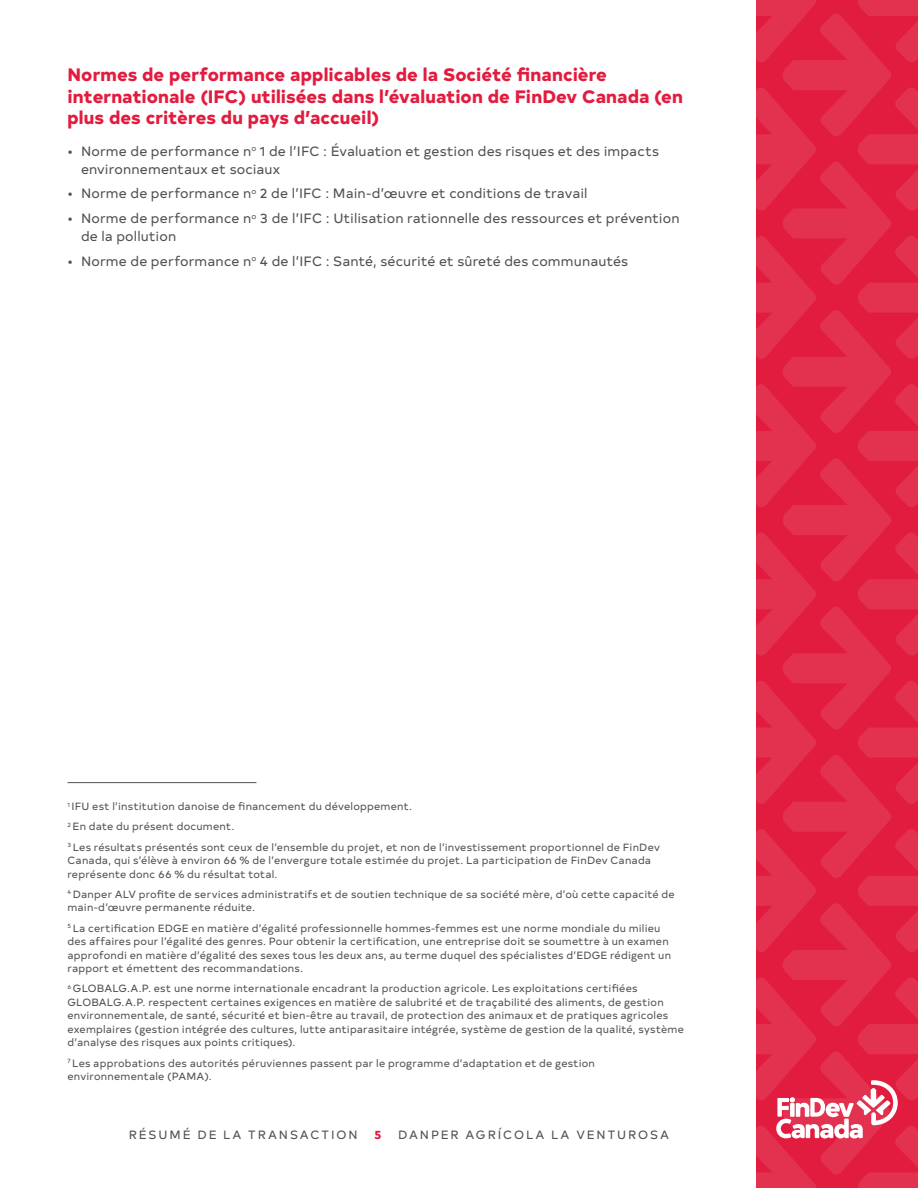
<style>
.page{position:relative;width:918px;height:1188px;background:#fff}
.page>*{position:absolute;margin:0;border:0;box-sizing:border-box;transform-origin:0 0}
.t1{font:800 18px/21.6px "Typold";letter-spacing:.005em;color:#e21c3f}
.t2{font:13.5px/18px "Typold";letter-spacing:.01em;color:#4f5153}
.t3{font:12px "Typold";letter-spacing:.165em;color:#4f5153}
.t4{font:800 12px "Typold";color:#e21c3f}
.Source_-_No_Rule{font:10.5px/13.5px "Typold";letter-spacing:.02em;color:#4f5153}
.Source_-_With_Rule{font:10.5px "Typold";letter-spacing:.02em;color:#4f5153}
</style>
<div class="page">
<svg style="left:756px;top:0;width:162px;height:1188px;background:#e2294a"></svg>
<hr style="left:68px;top:782px;width:188px;height:1px;background:#4f5153">
<h2 class="t1" style="left:68px;top:62px;width:617px">Normes de performance applicables de la Société financière internationale (IFC) utilisées dans l’évaluation de FinDev Canada (en plus des critères du pays d’accueil)</h2>
<p class="t2" style="left:81px;top:141px;width:580px;text-indent:-14px">• Norme de performance n<sup>o</sup> 1 de l’IFC : Évaluation et gestion des risques et des impacts environnementaux et sociaux</p>
<p class="t2" style="left:68px;top:184px;width:522px">• Norme de performance n<sup>o</sup> 2 de l’IFC : Main-d’œuvre et conditions de travail</p>
<p class="t2" style="left:81px;top:208px;width:600px;text-indent:-14px">• Norme de performance n<sup>o</sup> 3 de l’IFC : Utilisation rationnelle des ressources et prévention de la pollution</p>
<p class="t2" style="left:68px;top:251px;width:562px">• Norme de performance n<sup>o</sup> 4 de l’IFC : Santé, sécurité et sûreté des communautés</p>
<p class="Source_-_With_Rule" style="left:68px;top:798px;width:346px"><sup>1</sup> IFU est l’institution danoise de financement du développement.</p>
<p class="Source_-_No_Rule" style="left:68px;top:819px;width:169px"><sup>2</sup> En date du présent document.</p>
<p class="Source_-_No_Rule" style="left:68px;top:839px;width:594px"><sup>3</sup> Les résultats présentés sont ceux de l’ensemble du projet, et non de l’investissement proportionnel de FinDev<br>Canada, qui s’élève à environ 66 % de l’envergure totale estimée du projet. La participation de FinDev Canada représente donc 66 % du résultat total.</p>
<p class="Source_-_No_Rule" style="left:68px;top:886px;width:609px"><sup>4</sup> Danper ALV profite de services administratifs et de soutien technique de sa société mère, d’où cette capacité de main-d’œuvre permanente réduite.</p>
<p class="Source_-_No_Rule" style="left:68px;top:920px;width:605px"><sup>5</sup> La certification EDGE en matière d’égalité professionnelle hommes-femmes est une norme mondiale du milieu des affaires pour l’égalité des genres. Pour obtenir la certification, une entreprise doit se soumettre à un examen approfondi en matière d’égalité des sexes tous les deux ans, au terme duquel des spécialistes d’EDGE rédigent un rapport et émettent des recommandations.</p>
<p class="Source_-_No_Rule" style="left:68px;top:981px;width:618px"><sup>6</sup> GLOBALG.A.P. est une norme internationale encadrant la production agricole. Les exploitations certifiées GLOBALG.A.P. respectent certaines exigences en matière de salubrité et de traçabilité des aliments, de gestion environnementale, de santé, sécurité et bien-être au travail, de protection des animaux et de pratiques agricoles exemplaires (gestion intégrée des cultures, lutte antiparasitaire intégrée, système de gestion de la qualité, système d’analyse des risques aux points critiques).</p>
<p class="Source_-_No_Rule" style="left:68px;top:1055px;width:529px"><sup>7</sup> Les approbations des autorités péruviennes passent par le programme d’adaptation et de gestion environnementale (PAMA).</p>
<p class="t3" style="left:129px;top:1125px;width:231px">RÉSUMÉ DE LA TRANSACTION</p>
<p class="t4" style="left:374px;top:1124px;width:9px">5</p>
<p class="t3" style="left:398px;top:1125px;width:272px">DANPER AGRÍCOLA LA VENTUROSA</p>
</div>
